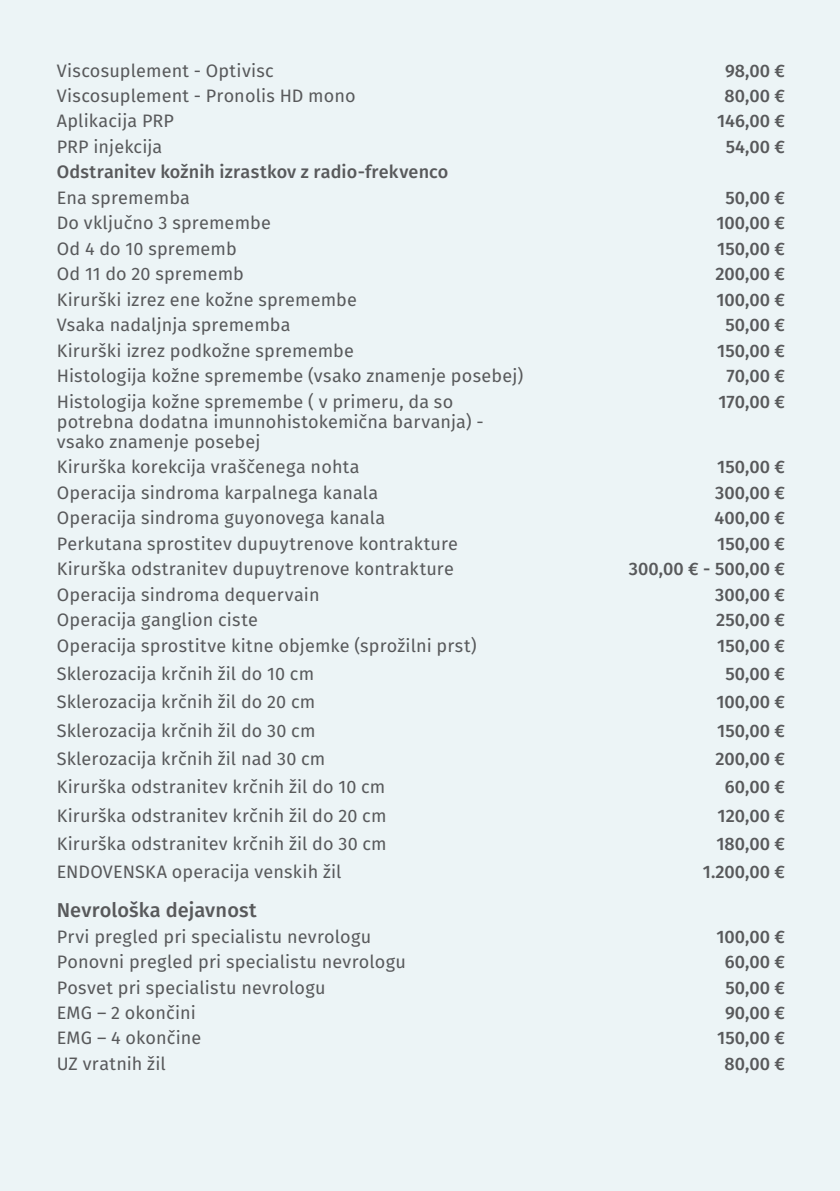
<style>
.page{position:relative;width:840px;height:1191px;background:#fff}
.page>*{position:absolute;margin:0;border:0;box-sizing:border-box;transform-origin:0 0}
.t1{font:500 20px "Fira Sans";letter-spacing:.005em;color:#58595b}
.t2{font:18px/20px "Fira Sans";letter-spacing:.01em;color:#58595b}
.t3{font:500 18px "Fira Sans";color:#58595b}
</style>
<div class="page">
<div style="left:0;top:0;width:839px;height:1191px;background:#ecf4f6"></div>
<p class="t2" style="left:57px;top:62px;width:218px">Viscosuplement - Optivisc</p>
<p class="t3" style="left:724px;top:58px;width:61px">98,00 €</p>
<p class="t2" style="left:57px;top:87px;width:300px">Viscosuplement - Pronolis HD mono</p>
<p class="t3" style="left:724px;top:83px;width:62px">80,00 €</p>
<p class="t2" style="left:57px;top:112px;width:119px">Aplikacija PRP</p>
<p class="t3" style="left:716px;top:109px;width:69px">146,00 €</p>
<p class="t2" style="left:57px;top:138px;width:107px">PRP injekcija</p>
<p class="t3" style="left:725px;top:134px;width:61px">54,00 €</p>
<p class="t3" style="left:57px;top:159px;width:393px">Odstranitev kožnih izrastkov z radio-frekvenco</p>
<p class="t2" style="left:57px;top:189px;width:135px">Ena sprememba</p>
<p class="t3" style="left:725px;top:185px;width:61px">50,00 €</p>
<p class="t2" style="left:57px;top:214px;width:216px">Do vključno 3 spremembe</p>
<p class="t3" style="left:716px;top:210px;width:70px">100,00 €</p>
<p class="t2" style="left:57px;top:240px;width:181px">Od 4 do 10 sprememb</p>
<p class="t3" style="left:717px;top:236px;width:69px">150,00 €</p>
<p class="t2" style="left:57px;top:265px;width:188px">Od 11 do 20 sprememb</p>
<p class="t3" style="left:715px;top:261px;width:71px">200,00 €</p>
<p class="t2" style="left:57px;top:291px;width:301px">Kirurški izrez ene kožne spremembe</p>
<p class="t3" style="left:716px;top:287px;width:70px">100,00 €</p>
<p class="t2" style="left:57px;top:316px;width:235px">Vsaka nadaljnja sprememba</p>
<p class="t3" style="left:725px;top:312px;width:61px">50,00 €</p>
<p class="t2" style="left:57px;top:342px;width:299px">Kirurški izrez podkožne spremembe</p>
<p class="t3" style="left:717px;top:338px;width:69px">150,00 €</p>
<p class="t2" style="left:57px;top:367px;width:468px">Histologija kožne spremembe (vsako znamenje posebej)</p>
<p class="t3" style="left:726px;top:363px;width:60px">70,00 €</p>
<p class="t2" style="left:57px;top:393px;width:428px">Histologija kožne spremembe ( v primeru, da so potrebna dodatna imunnohistokemična barvanja) - vsako znamenje posebej</p>
<p class="t3" style="left:718px;top:389px;width:68px">170,00 €</p>
<p class="t2" style="left:57px;top:458px;width:304px">Kirurška korekcija vraščenega nohta</p>
<p class="t3" style="left:717px;top:454px;width:69px">150,00 €</p>
<p class="t2" style="left:57px;top:484px;width:323px">Operacija sindroma karpalnega kanala</p>
<p class="t3" style="left:714px;top:480px;width:71px">300,00 €</p>
<p class="t2" style="left:57px;top:509px;width:330px">Operacija sindroma guyonovega kanala</p>
<p class="t3" style="left:714px;top:505px;width:72px">400,00 €</p>
<p class="t2" style="left:57px;top:535px;width:402px">Perkutana sprostitev dupuytrenove kontrakture</p>
<p class="t3" style="left:717px;top:531px;width:69px">150,00 €</p>
<p class="t2" style="left:57px;top:560px;width:398px">Kirurška odstranitev dupuytrenove kontrakture</p>
<p class="t3" style="left:628px;top:556px;width:158px">300,00 € - 500,00 €</p>
<p class="t2" style="left:57px;top:585px;width:264px">Operacija sindroma dequervain</p>
<p class="t3" style="left:714px;top:582px;width:71px">300,00 €</p>
<p class="t2" style="left:57px;top:611px;width:203px">Operacija ganglion ciste</p>
<p class="t3" style="left:715px;top:607px;width:70px">250,00 €</p>
<p class="t2" style="left:57px;top:636px;width:421px">Operacija sprostitve kitne objemke (sprožilni prst)</p>
<p class="t3" style="left:717px;top:632px;width:69px">150,00 €</p>
<p class="t2" style="left:57px;top:665px;width:259px">Sklerozacija krčnih žil do 10 cm</p>
<p class="t3" style="left:725px;top:661px;width:61px">50,00 €</p>
<p class="t2" style="left:57px;top:693px;width:260px">Sklerozacija krčnih žil do 20 cm</p>
<p class="t3" style="left:716px;top:689px;width:70px">100,00 €</p>
<p class="t2" style="left:57px;top:721px;width:260px">Sklerozacija krčnih žil do 30 cm</p>
<p class="t3" style="left:717px;top:717px;width:69px">150,00 €</p>
<p class="t2" style="left:57px;top:750px;width:270px">Sklerozacija krčnih žil nad 30 cm</p>
<p class="t3" style="left:715px;top:746px;width:71px">200,00 €</p>
<p class="t2" style="left:57px;top:778px;width:330px">Kirurška odstranitev krčnih žil do 10 cm</p>
<p class="t3" style="left:724px;top:774px;width:62px">60,00 €</p>
<p class="t2" style="left:57px;top:806px;width:331px">Kirurška odstranitev krčnih žil do 20 cm</p>
<p class="t3" style="left:717px;top:803px;width:69px">120,00 €</p>
<p class="t2" style="left:57px;top:835px;width:331px">Kirurška odstranitev krčnih žil do 30 cm</p>
<p class="t3" style="left:716px;top:831px;width:70px">180,00 €</p>
<p class="t2" style="left:57px;top:863px;width:286px">ENDOVENSKA operacija venskih žil</p>
<p class="t3" style="left:702px;top:859px;width:84px">1.200,00 €</p>
<p class="t1" style="left:57px;top:896px;width:201px">Nevrološka dejavnost</p>
<p class="t2" style="left:57px;top:927px;width:316px">Prvi pregled pri specialistu nevrologu</p>
<p class="t3" style="left:716px;top:923px;width:70px">100,00 €</p>
<p class="t2" style="left:57px;top:953px;width:350px">Ponovni pregled pri specialistu nevrologu</p>
<p class="t3" style="left:724px;top:949px;width:62px">60,00 €</p>
<p class="t2" style="left:57px;top:978px;width:270px">Posvet pri specialistu nevrologu</p>
<p class="t3" style="left:725px;top:974px;width:61px">50,00 €</p>
<p class="t2" style="left:57px;top:1004px;width:140px">EMG – 2 okončini</p>
<p class="t3" style="left:724px;top:1000px;width:62px">90,00 €</p>
<p class="t2" style="left:57px;top:1029px;width:146px">EMG – 4 okončine</p>
<p class="t3" style="left:717px;top:1025px;width:69px">150,00 €</p>
<p class="t2" style="left:57px;top:1055px;width:110px">UZ vratnih žil</p>
<p class="t3" style="left:724px;top:1051px;width:62px">80,00 €</p>
</div>
